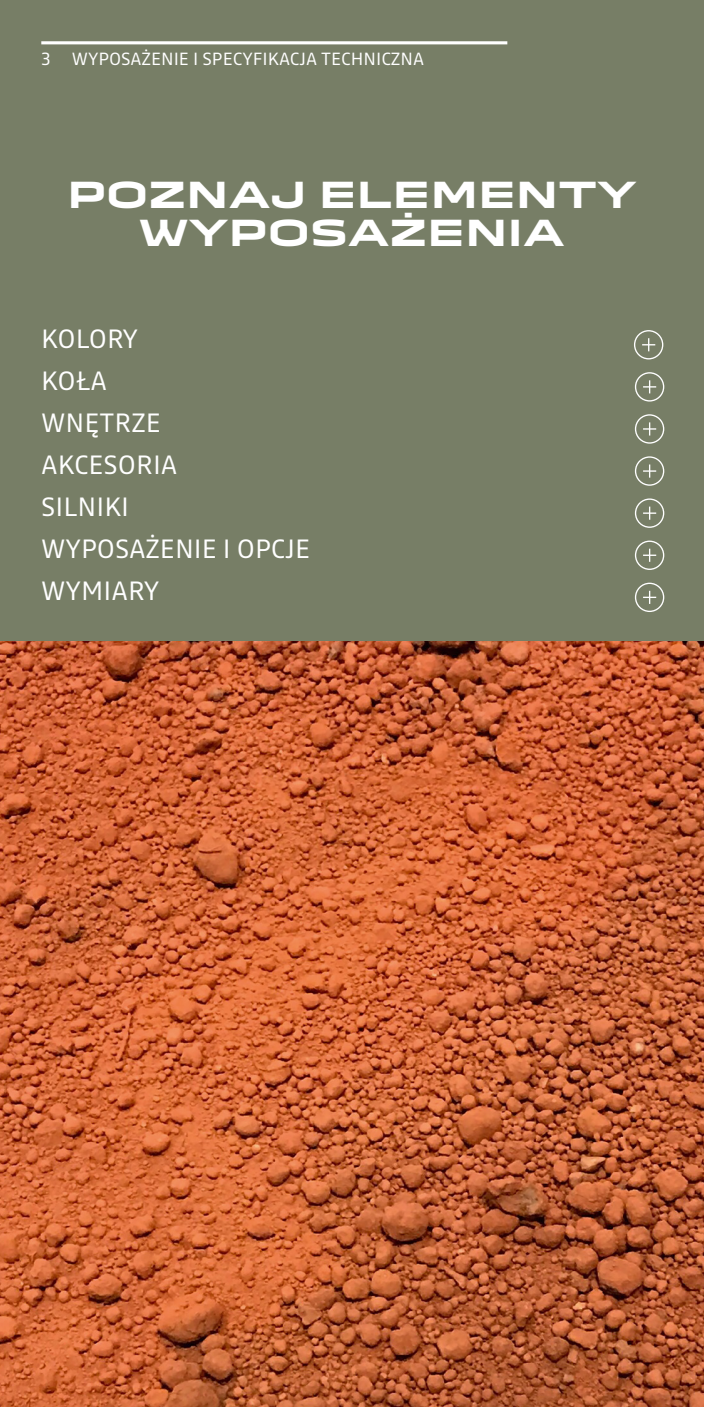
<style>
.page{position:relative;width:704px;height:1407px;background:#fff}
.page>*{position:absolute;margin:0;border:0;box-sizing:border-box;transform-origin:0 0}
.t1{font:700 35px/38.1px "Dacia Block Extended";color:#fff;text-align:center}
.t2{font:26.25px/42.1px "Read";color:#fff}
.t3{font:17.5px "Read";color:#fff}
</style>
<div class="page">
<div style="left:0;top:0;width:703px;height:641px;background:#777e66"></div>
<img style="left:0;top:641px;width:703px;height:765px">
<hr style="left:41px;top:41px;width:466px;height:3px;background:#fff">
<div style="left:633px;top:330px;width:30px;height:29px;border:1px solid #fff;border-radius:50%"></div>
<svg style="left:642px;top:338px;width:12px;height:13px"></svg>
<div style="left:634px;top:372px;width:29px;height:29px;border:1px solid #fff;border-radius:50%"></div>
<svg style="left:643px;top:380px;width:12px;height:13px"></svg>
<div style="left:634px;top:414px;width:29px;height:29px;border:1px solid #fff;border-radius:50%"></div>
<svg style="left:643px;top:422px;width:12px;height:13px"></svg>
<div style="left:634px;top:456px;width:29px;height:30px;border:1px solid #fff;border-radius:50%"></div>
<svg style="left:643px;top:464px;width:12px;height:13px"></svg>
<div style="left:634px;top:498px;width:29px;height:30px;border:1px solid #fff;border-radius:50%"></div>
<svg style="left:643px;top:506px;width:12px;height:13px"></svg>
<div style="left:634px;top:540px;width:29px;height:30px;border:1px solid #fff;border-radius:50%"></div>
<svg style="left:643px;top:548px;width:12px;height:14px"></svg>
<div style="left:634px;top:582px;width:29px;height:30px;border:1px solid #fff;border-radius:50%"></div>
<svg style="left:643px;top:590px;width:12px;height:14px"></svg>
<p class="t3" style="left:41px;top:46px;width:384px">3 WYPOSAŻENIE I SPECYFIKACJA TECHNICZNA</p>
<h1 class="t1" style="left:67px;top:176px;width:571px">POZNAJ ELEMENTY<br>WYPOSAŻENIA</h1>
<p class="t2" style="left:41px;top:317px;width:270px">KOLORY<br>KOŁA<br>WNĘTRZE<br>AKCESORIA<br>SILNIKI<br>WYPOSAŻENIE I OPCJE<br>WYMIARY</p>
</div>
